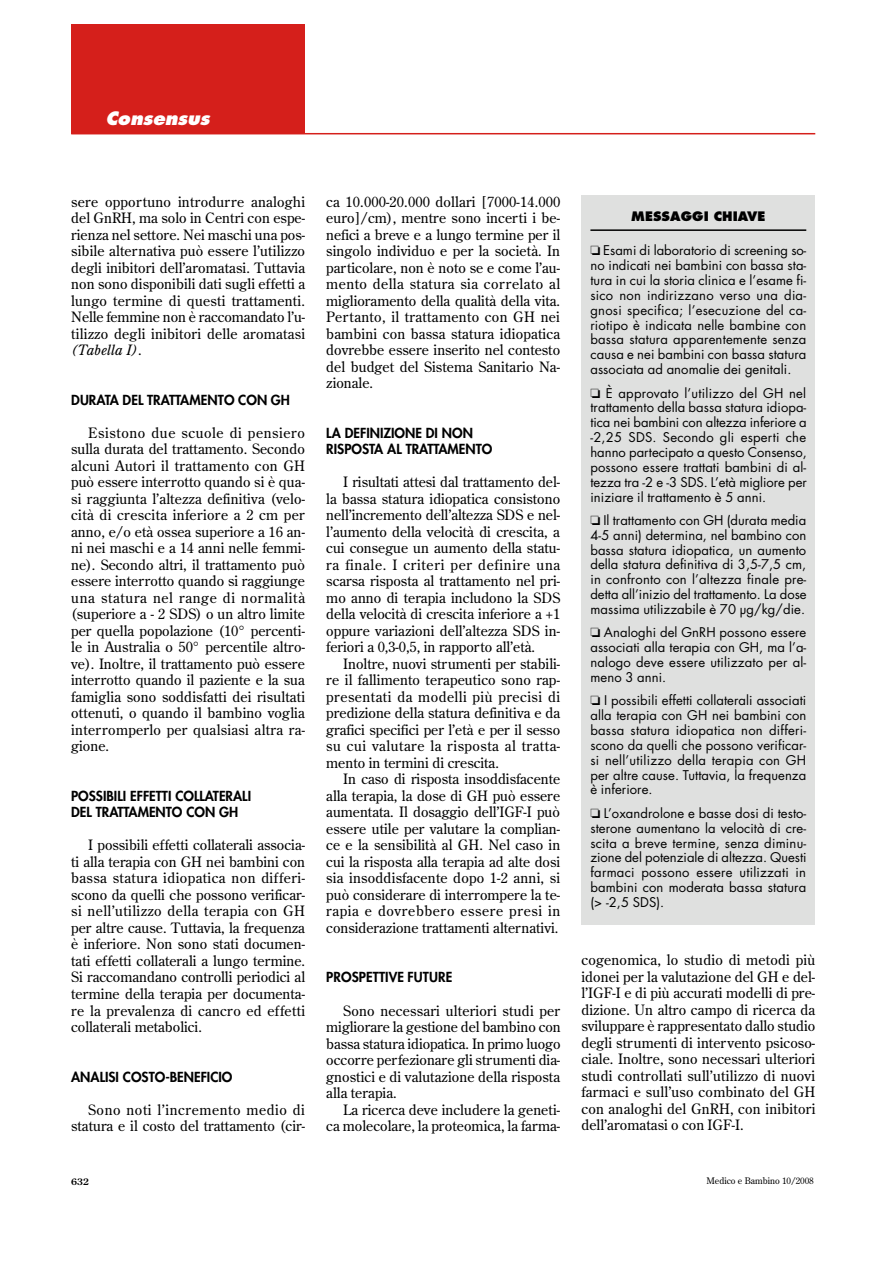
<style>
.page{position:relative;width:891px;height:1262px;background:#fff}
.page>*{position:absolute;margin:0;border:0;box-sizing:border-box;transform-origin:0 0}
.t1{font:italic 800 18px "Futura";color:#fff}
.t2{font:14.25px/16.5px "Century Old Style";letter-spacing:.005em;color:#000;text-align:justify}
.t3{font:800 13.5px/16.5px "Futura";color:#000}
.t4{font:13.05px/14.9px "Futura";letter-spacing:.005em;color:#000;text-align:justify}
.t5{font:800 12.75px "Futura";letter-spacing:.01em;color:#000}
.t6{font:9px "Century Old Style";color:#000}
.t7{font:700 9px "Century Old Style";color:#000}
.s1{font-style:italic}
</style>
<div class="page">
<div style="left:71px;top:24px;width:234px;height:110px;background:#d51f1b"></div>
<hr style="left:71px;top:133px;width:744px;height:1px;background:#d51f1b">
<div style="left:581px;top:196px;width:234px;height:729px;background:#dfe0df"></div>
<hr style="left:590px;top:229px;width:216px;height:2px;background:#000">
<p class="t1" style="left:105px;top:111px;width:105px">Consensus</p>
<p class="t2" style="left:71px;top:194px;width:235px">sere opportuno introdurre analoghi del GnRH, ma solo in Centri con espe&shy;rienza nel settore. Nei maschi una pos&shy;sibile alternativa può essere l’utilizzo degli inibitori dell’aromatasi. Tuttavia non sono disponibili dati sugli effetti a lungo termine di questi trattamenti.<br>Nelle femmine non è raccomandato l’u&shy;tilizzo degli inibitori delle aromatasi <span class="s1">(Tabella I)</span>.</p>
<p class="t3" style="left:71px;top:392px;width:220px">DURATA DEL TRATTAMENTO CON GH</p>
<p class="t2" style="left:71px;top:425px;width:235px;text-indent:17px">Esistono due scuole di pensiero sulla durata del trattamento. Secondo alcuni Autori il trattamento con GH può essere interrotto quando si è qua&shy;si raggiunta l’altezza definitiva (velo&shy;cità di crescita inferiore a 2 cm per anno, e/o età ossea superiore a 16 an&shy;ni nei maschi e a 14 anni nelle femmi&shy;ne). Secondo altri, il trattamento può essere interrotto quando si raggiunge una statura nel range di normalità (superiore a - 2 SDS) o un altro limite per quella popolazione (10° percenti&shy;le in Australia o 50° percentile altro&shy;ve). Inoltre, il trattamento può essere interrotto quando il paziente e la sua famiglia sono soddisfatti dei risultati ottenuti, o quando il bambino voglia interromperlo per qualsiasi altra ra&shy;gione.</p>
<p class="t3" style="left:71px;top:788px;width:181px">POSSIBILI EFFETTI COLLATERALI<br>DEL TRATTAMENTO CON GH</p>
<p class="t2" style="left:71px;top:838px;width:235px;text-indent:17px">I possibili effetti collaterali associa&shy;ti alla terapia con GH nei bambini con bassa statura idiopatica non differi&shy;scono da quelli che possono verificar&shy;si nell’utilizzo della terapia con GH per altre cause. Tuttavia, la frequenza è inferiore. Non sono stati documen&shy;tati effetti collaterali a lungo termine.<br>Si raccomandano controlli periodici al termine della terapia per documenta&shy;re la prevalenza di cancro ed effetti collaterali metabolici.</p>
<p class="t3" style="left:71px;top:1069px;width:163px">ANALISI COSTO-BENEFICIO</p>
<p class="t2" style="left:71px;top:1102px;width:235px;text-align:right">Sono noti l’incremento medio di statura e il costo del trattamento (cir-</p>
<p class="t2" style="left:326px;top:194px;width:235px">ca 10.000-20.000 dollari [7000-14.000 euro]/cm), mentre sono incerti i be&shy;nefici a breve e a lungo termine per il singolo individuo e per la società. In particolare, non è noto se e come l’au&shy;mento della statura sia correlato al miglioramento della qualità della vita.<br>Pertanto, il trattamento con GH nei bambini con bassa statura idiopatica dovrebbe essere inserito nel contesto del budget del Sistema Sanitario Na&shy;zionale.</p>
<p class="t3" style="left:326px;top:425px;width:168px">LA DEFINIZIONE DI NON<br>RISPOSTA AL TRATTAMENTO</p>
<p class="t2" style="left:326px;top:475px;width:235px;text-indent:17px">I risultati attesi dal trattamento del&shy;la bassa statura idiopatica consistono nell’incremento dell’altezza SDS e nel&shy;l’aumento della velocità di crescita, a cui consegue un aumento della statu&shy;ra finale. I criteri per definire una scarsa risposta al trattamento nel pri&shy;mo anno di terapia includono la SDS della velocità di crescita inferiore a +1 oppure variazioni dell’altezza SDS in&shy;feriori a 0,3-0,5, in rapporto all’età.</p>
<p class="t2" style="left:326px;top:656px;width:235px;text-indent:17px">Inoltre, nuovi strumenti per stabili&shy;re il fallimento terapeutico sono rap&shy;presentati da modelli più precisi di predizione della statura definitiva e da grafici specifici per l’età e per il sesso su cui valutare la risposta al tratta&shy;mento in termini di crescita.</p>
<p class="t2" style="left:326px;top:772px;width:235px;text-indent:17px">In caso di risposta insoddisfacente alla terapia, la dose di GH può essere aumentata. Il dosaggio dell’IGF-I può essere utile per valutare la complian&shy;ce e la sensibilità al GH. Nel caso in cui la risposta alla terapia ad alte dosi sia insoddisfacente dopo 1-2 anni, si può considerare di interrompere la te&shy;rapia e dovrebbero essere presi in considerazione trattamenti alternativi.</p>
<p class="t3" style="left:326px;top:970px;width:127px">PROSPETTIVE FUTURE</p>
<p class="t2" style="left:326px;top:1003px;width:236px;text-indent:17px">Sono necessari ulteriori studi per migliorare la gestione del bambino con bassa statura idiopatica. In primo luogo occorre perfezionare gli strumenti dia&shy;gnostici e di valutazione della risposta alla terapia.</p>
<p class="t2" style="left:326px;top:1102px;width:235px;text-align:right">La ricerca deve includere la geneti&shy;ca molecolare, la proteomica, la farma-</p>
<p class="t5" style="left:631px;top:210px;width:136px">MESSAGGI CHIAVE</p>
<p class="t4" style="left:590px;top:244px;width:218px">❏ Esami di laboratorio di screening so&shy;no indicati nei bambini con bassa sta&shy;tura in cui la storia clinica e l’esame fi&shy;sico non indirizzano verso una dia&shy;gnosi specifica; l’esecuzione del ca&shy;riotipo è indicata nelle bambine con bassa statura apparentemente senza causa e nei bambini con bassa statura associata ad anomalie dei genitali.</p>
<p class="t4" style="left:590px;top:386px;width:218px">❏ È approvato l’utilizzo del GH nel trattamento della bassa statura idiopa&shy;tica nei bambini con altezza inferiore a -2,25 SDS. Secondo gli esperti che hanno partecipato a questo Consenso, possono essere trattati bambini di al&shy;tezza tra -2 e -3 SDS. L’età migliore per iniziare il trattamento è 5 anni.</p>
<p class="t4" style="left:590px;top:514px;width:218px">❏ Il trattamento con GH (durata media 4-5 anni) determina, nel bambino con bassa statura idiopatica, un aumento della statura definitiva di 3,5-7,5 cm, in confronto con l’altezza finale pre&shy;detta all’inizio del trattamento. La dose massima utilizzabile è 70 µg/kg/die.</p>
<p class="t4" style="left:590px;top:626px;width:217px">❏ Analoghi del GnRH possono essere associati alla terapia con GH, ma l’a&shy;nalogo deve essere utilizzato per al&shy;meno 3 anni.</p>
<p class="t4" style="left:590px;top:694px;width:217px">❏ I possibili effetti collaterali associati alla terapia con GH nei bambini con bassa statura idiopatica non differi&shy;scono da quelli che possono verificar&shy;si nell’utilizzo della terapia con GH per altre cause. Tuttavia, la frequenza è inferiore.</p>
<p class="t4" style="left:590px;top:806px;width:218px">❏ L’oxandrolone e basse dosi di testo&shy;sterone aumentano la velocità di cre&shy;scita a breve termine, senza diminu&shy;zione del potenziale di altezza. Questi farmaci possono essere utilizzati in bambini con moderata bassa statura (&gt; -2,5 SDS).</p>
<p class="t2" style="left:581px;top:953px;width:236px">cogenomica, lo studio di metodi più idonei per la valutazione del GH e del&shy;l’IGF-I e di più accurati modelli di pre&shy;dizione. Un altro campo di ricerca da sviluppare è rappresentato dallo studio degli strumenti di intervento psicoso&shy;ciale. Inoltre, sono necessari ulteriori studi controllati sull’utilizzo di nuovi farmaci e sull’uso combinato del GH con analoghi del GnRH, con inibitori dell’aromatasi o con IGF-I.</p>
<p class="t7" style="left:71px;top:1178px;width:19px">632</p>
<p class="t6" style="left:706px;top:1176px;width:109px">Medico e Bambino 10/2008</p>
</div>
